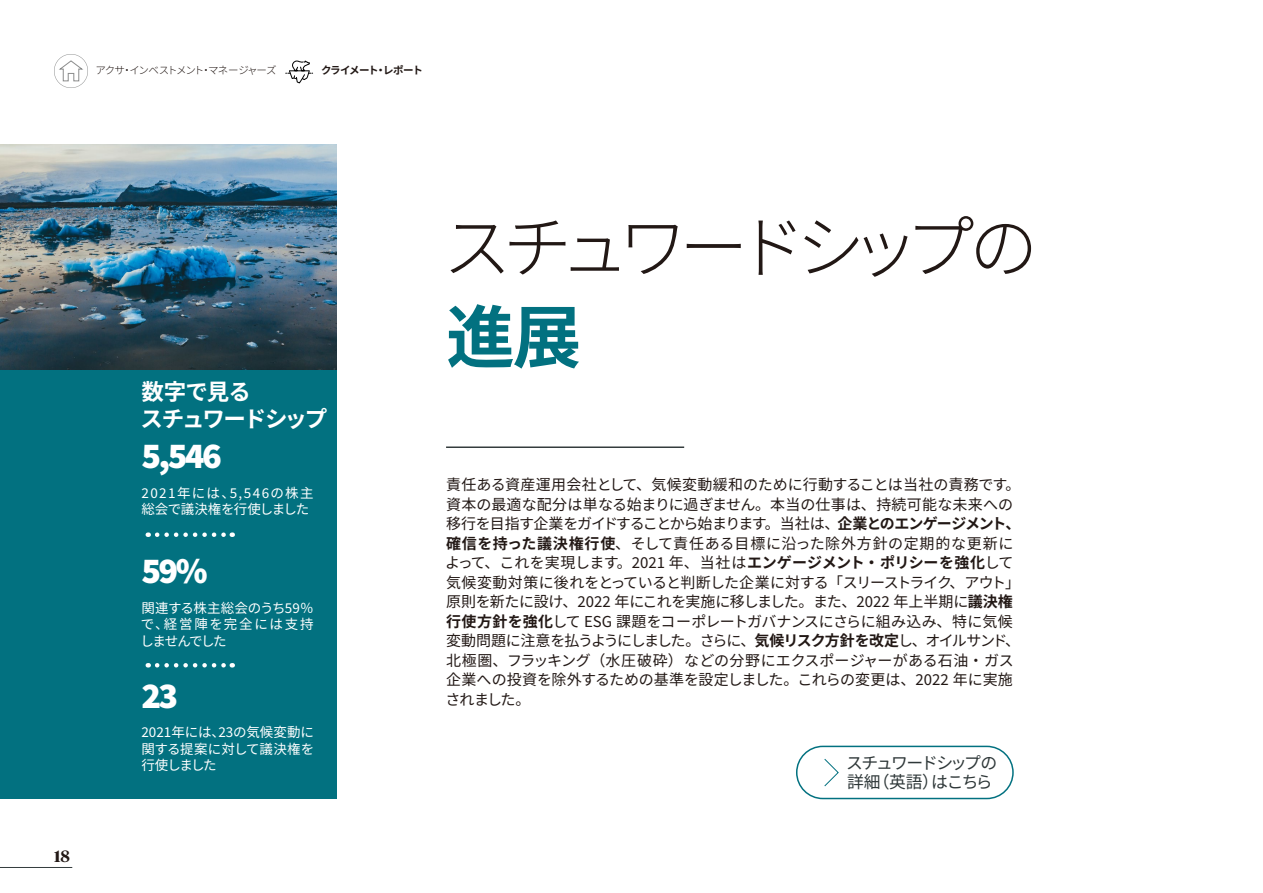
<style>
.page{position:relative;width:1263px;height:893px;background:#fff}
.page>*{position:absolute;margin:0;border:0;box-sizing:border-box;transform-origin:0 0}
.t1{font:300 69px "Source Han Sans JP";letter-spacing:-.155em;color:#221815}
.t2{font:700 69px "Source Han Sans JP";color:#027180}
.t3{font:900 36.6px "Source Sans Pro";letter-spacing:-.07em;color:#fff}
.t4{font:700 22.5px/27px "Source Han Sans JP";letter-spacing:-.06em;color:#fff}
.t5{font:16.8px/19.5px "Source Han Sans JP";letter-spacing:-.105em;color:#2f3839}
.t6{font:700 16.5px "Publico Headline";color:#221815}
.t7{font:15px/19.5px "Source Han Sans JP";letter-spacing:-.005em;color:#221815}
.t8{font:13.5px/16.5px "Source Han Sans JP";color:#fff;text-align:justify}
.t9{font:300 10.5px "Source Han Sans JP";letter-spacing:-.1em;color:#221815}
.t10{font:700 10.5px "Source Han Sans JP";letter-spacing:-.095em;color:#221815}
.s1{font-weight:700}
</style>
<div class="page">
<svg style="left:286px;top:60px;width:27px;height:24px"></svg>
<svg style="left:54px;top:54px;width:34px;height:34px"></svg>
<hr style="left:0;top:867px;width:72px;height:1px;background:#343c3d">
<div style="left:0;top:358px;width:337px;height:441px;background:#027180"></div>
<hr style="left:446px;top:446px;width:238px;height:2px;background:#343c3d">
<svg style="left:157px;top:532px;width:76px;height:5px"></svg>
<svg style="left:157px;top:663px;width:76px;height:4px"></svg>
<img style="left:0;top:144px;width:336px;height:226px">
<div style="left:796px;top:746px;width:218px;height:53px;border:2px solid #027180;border-radius:26px"></div>
<svg style="left:824px;top:759px;width:15px;height:28px"></svg>
<p class="t9" style="left:96px;top:65px;width:182px">アクサ・インベストメント・マネージャーズ</p>
<p class="t10" style="left:321px;top:65px;width:103px">クライメート・レポート</p>
<p class="t6" style="left:54px;top:844px;width:17px">18</p>
<h3 class="t4" style="left:140px;top:379px;width:188px">数字で見る<br>スチュワードシップ</h3>
<h2 class="t3" style="left:141px;top:432px;width:82px">5,546</h2>
<p class="t8" style="left:141px;top:485px;width:174px">2021年には、5,546の株主総会で議決権を行使しました</p>
<h2 class="t3" style="left:141px;top:547px;width:68px">59%</h2>
<p class="t8" style="left:140px;top:600px;width:175px">関連する株主総会のうち59％で、経営陣を完全には支持しませんでした</p>
<h2 class="t3" style="left:141px;top:672px;width:38px">23</h2>
<p class="t8" style="left:141px;top:724px;width:175px">2021年には、23の気候変動に関する提案に対して議決権を行使しました</p>
<h1 class="t1" style="left:443px;top:208px;width:597px">スチュワードシップの</h1>
<h1 class="t2" style="left:446px;top:298px;width:137px">進展</h1>
<p class="t7" style="left:445px;top:475px;width:577px">責任ある資産運用会社として、気候変動緩和のために行動することは当社の責務です。資本の最適な配分は単なる始まりに過ぎません。本当の仕事は、持続可能な未来への移行を目指す企業をガイドすることから始まります。当社は、<span class="s1">企業とのエンゲージメント、確信を持った議決権行使</span>、そして責任ある目標に沿った除外方針の定期的な更新によって、これを実現します。2021 年、当社は<span class="s1">エンゲージメント・ポリシーを強化</span>して気候変動対策に後れをとっていると判断した企業に対する「スリーストライク、アウト」原則を新たに設け、2022 年にこれを実施に移しました。また、2022 年上半期に<span class="s1">議決権行使方針を強化</span>して ESG 課題をコーポレートガバナンスにさらに組み込み、特に気候変動問題に注意を払うようにしました。さらに、<span class="s1">気候リスク方針を改定</span>し、オイルサンド、北極圏、フラッキング（水圧破砕）などの分野にエクスポージャーがある石油・ガス企業への投資を除外するための基準を設定しました。これらの変更は、2022 年に実施されました。</p>
<p class="t5" style="left:846px;top:753px;width:153px">スチュワードシップの詳細（英語）はこちら</p>
</div>
